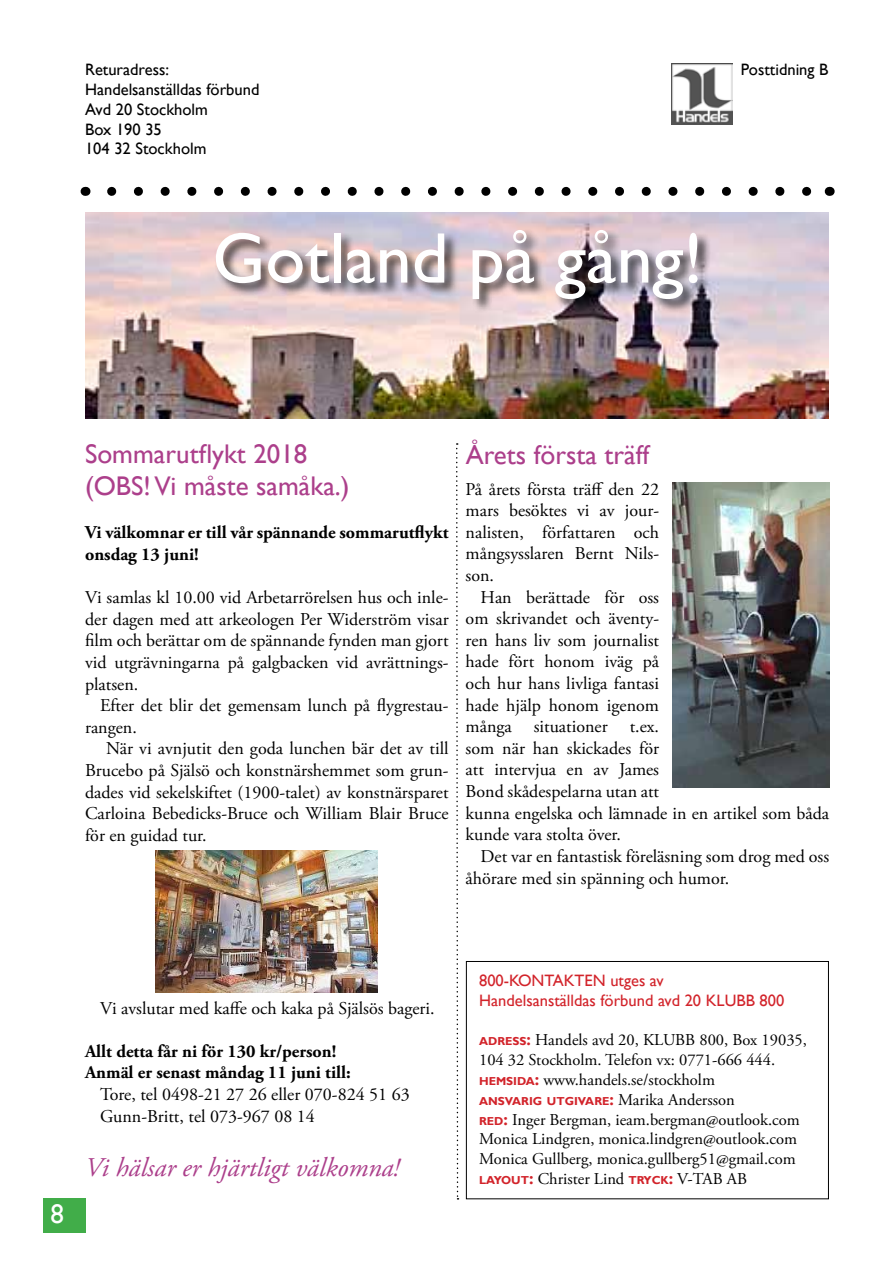
<style>
.page{position:relative;width:893px;height:1263px;background:#fff}
.page>*{position:absolute;margin:0;border:0;box-sizing:border-box;transform-origin:0 0}
.t1{font:72px "Gill Sans";color:#fff}
.t2{font:27px/32.4px "Gill Sans";color:#ac3f8b}
.t3{font:italic 27px "Adobe Garamond Pro";color:#ac3f8b}
.t4{font:27px "Gill Sans";color:#fff}
.t5{font:18px/21.6px "Adobe Garamond Pro";color:#000}
.t6{font:700 18px/21.6px "Adobe Garamond Pro";color:#000}
.t7{font:16.5px/19.8px "Adobe Garamond Pro";color:#000}
.t8{font:16.5px/19.8px "Gill Sans";color:#000}
.t9{font:16.5px/19.8px "Gill Sans";color:#d2232a}
.t10{font:700 11.55px "Gill Sans";color:#d2232a}
.s1{font-family:"Gill Sans";font-weight:700;font-size:11.55px;color:#d2232a}
.s2{font-family:"Gill Sans";font-weight:700;color:#d2232a}
.s3{font-size:16.5px}
.s4{font-family:"Adobe Garamond Pro";font-weight:400;font-size:16.5px;color:#000}
</style>
<div class="page">
<svg style="left:112px;top:187px;width:700px;height:9px"></svg>
<div style="left:44px;top:1199px;width:42px;height:34px;background:#41ad49"></div>
<img style="left:672px;top:64px;width:61px;height:61px">
<img style="left:85px;top:213px;width:743px;height:206px">
<div style="left:214px;top:229px;width:497px;height:85px;background:#000;opacity:.75"></div>
<div style="left:466px;top:961px;width:363px;height:238px;border:1px solid #000"></div>
<img style="left:156px;top:850px;width:222px;height:143px">
<img style="left:672px;top:483px;width:157px;height:304px">
<svg style="left:456px;top:443px;width:3px;height:756px"></svg>
<p class="t8" style="left:85px;top:60px;width:176px">Returadress:<br>Handelsanställdas förbund<br>Avd 20 Stockholm<br>Box 190 35<br>104 32 Stockholm</p>
<p class="t8" style="left:741px;top:60px;width:89px">Posttidning B</p>
<h1 class="t1" style="left:212px;top:216px;width:492px">Gotland på gång!</h1>
<h2 class="t2" style="left:85px;top:438px;width:266px">Sommarutflykt 2018 (OBS! Vi måste samåka.)</h2>
<p class="t6" style="left:85px;top:522px;width:365px">Vi välkomnar er till vår spännande sommarutflykt onsdag 13 juni!</p>
<p class="t5" style="left:85px;top:587px;width:365px;text-align:justify">Vi samlas kl 10.00 vid Arbetarrörelsen hus och inle&shy;der dagen med att arkeologen Per Widerström visar film och berättar om de spännande fynden man gjort vid utgrävningarna på galgbacken vid avrättnings&shy;platsen.</p>
<p class="t5" style="left:85px;top:695px;width:365px;text-indent:15px">Efter det blir det gemensam lunch på flygrestau&shy;rangen.</p>
<p class="t5" style="left:85px;top:738px;width:365px;text-align:justify;text-indent:21px">När vi avnjutit den goda lunchen bär det av till Brucebo på Själsö och konstnärshemmet som grun&shy;dades vid sekelskiftet (1900-talet) av konstnärsparet Carloina Bebedicks-Bruce och William Blair Bruce för en guidad tur.</p>
<h2 class="t2" style="left:466px;top:439px;width:185px">Årets första träff</h2>
<p class="t5" style="left:466px;top:479px;width:195px;text-align:justify">På årets första träff den 22 mars besöktes vi av jour&shy;nalisten, författaren och mångsysslaren Bernt Nils&shy;son.</p>
<p class="t5" style="left:466px;top:587px;width:365px;text-indent:15px">Han berättade för oss<br>om skrivandet och äventy-<br>ren hans liv som journalist<br>hade fört honom iväg på<br>och hur hans livliga fantasi<br>hade hjälp honom igenom<br>många situationer t.ex.<br>som när han skickades för<br>att intervjua en av James<br>Bond skådespelarna utan att<br>kunna engelska och lämnade in en artikel som båda kunde vara stolta över.</p>
<p class="t5" style="left:466px;top:846px;width:365px;text-indent:15px">Det var en fantastisk föreläsning som drog med oss åhörare med sin spänning och humor.</p>
<h2 class="t4" style="left:51px;top:1198px;width:15px">8</h2>
<p class="t5" style="left:100px;top:998px;width:336px">Vi avslutar med kaffe och kaka på Själsös bageri.</p>
<p class="t6" style="left:85px;top:1040px;width:267px">Allt detta får ni för 130 kr/person!<br>Anmäl er senast måndag 11 juni till:</p>
<p class="t5" style="left:100px;top:1084px;width:311px">Tore, tel 0498-21 27 26 eller 070-824 51 63<br>Gunn-Britt, tel 073-967 08 14</p>
<h2 class="t3" style="left:85px;top:1151px;width:316px">Vi hälsar er hjärtligt välkomna!</h2>
<p class="t9" style="left:479px;top:971px;width:307px">800-KONTAKTEN utges av<br>Handelsanställdas förbund avd 20 KLUBB 800</p>
<p class="t7" style="left:479px;top:1031px;width:329px"><span class="s1">ADRESS</span><span class="s2">:</span> Handels avd 20, KLUBB 800, Box 19035,<br>104 32 Stockholm. Telefon vx: 0771-666 444.<br><span class="s1">HEMSIDA</span><span class="s2">:</span> www.handels.se/stockholm</p>
<p class="t10" style="left:479px;top:1094px;width:257px">ANSVARIG UTGIVARE<span class="s3">:</span> <span class="s4">Marika Andersson</span></p>
<p class="t7" style="left:479px;top:1110px;width:322px"><span class="s1">RED</span><span class="s2">:</span> Inger Bergman, ieam.bergman@outlook.com Monica Lindgren, monica.lindgren@outlook.com Monica Gullberg, monica.gullberg51@gmail.com <span class="s1">LAYOUT</span><span class="s2">:</span> Christer Lind <span class="s1">TRYCK</span><span class="s2">:</span> V-TAB AB</p>
</div>
